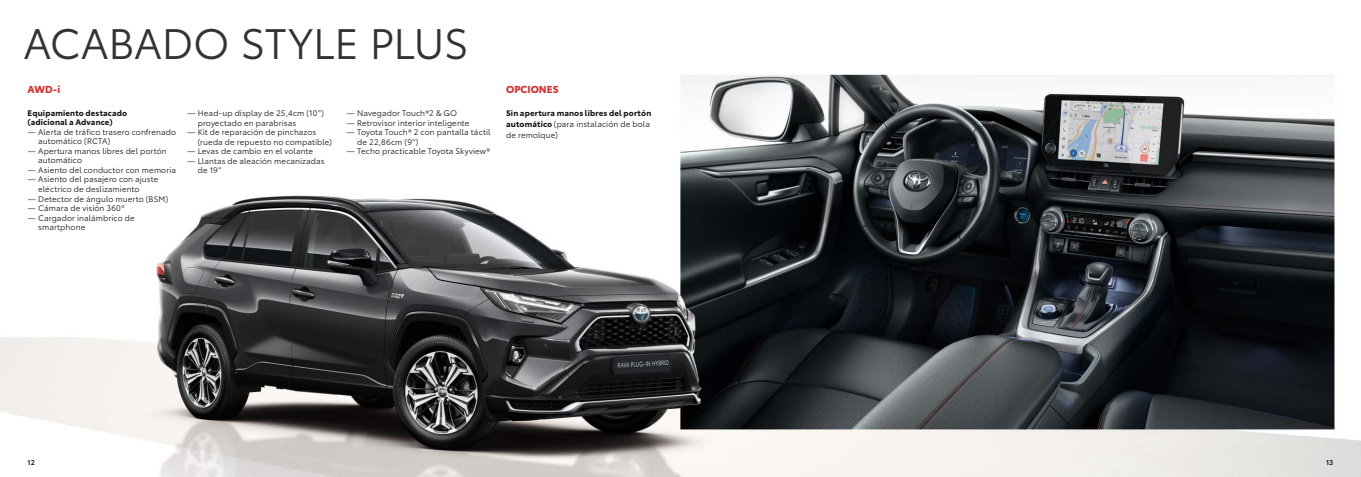
<style>
.page{position:relative;width:1361px;height:477px;background:#fff}
.page>*{position:absolute;margin:0;border:0;box-sizing:border-box;transform-origin:0 0}
.t1{font:42px "Toyota Type";letter-spacing:-.01em;color:#343239}
.t2{font:700 10px "Toyota Type";letter-spacing:.01em;color:#df2725}
.t3{font:8px/9.5px "Toyota Type";letter-spacing:.01em;color:#151616}
.t4{font:700 8px/10.9px "Toyota Type";letter-spacing:.02em;color:#151616}
.t5{font:600 7px "Toyota Type";color:#151616}
.s1{font-weight:400}
</style>
<div class="page">
<img style="left:0;top:74px;width:1361px;height:402px">
<h1 class="t1" style="left:23px;top:28px;width:447px">ACABADO STYLE PLUS</h1>
<p class="t2" style="left:28px;top:84px;width:34px">AWD-i</p>
<p class="t4" style="left:28px;top:108px;width:101px;line-height:9.5px">Equipamiento destacado (adicional a Advance)</p>
<p class="t3" style="left:38px;top:128px;width:139px;text-indent:-11px">— Alerta de tráfico trasero confrenado automático (RCTA)</p>
<p class="t3" style="left:38px;top:147px;width:130px;text-indent:-11px">— Apertura manos libres del portón automático</p>
<p class="t3" style="left:28px;top:166px;width:150px">— Asiento del conductor con memoria</p>
<p class="t3" style="left:38px;top:175px;width:122px;text-indent:-11px">— Asiento del pasajero con ajuste eléctrico de deslizamiento</p>
<p class="t3" style="left:28px;top:194px;width:142px">— Detector de ángulo muerto (BSM)</p>
<p class="t3" style="left:28px;top:204px;width:98px">— Cámara de visión 360º</p>
<p class="t3" style="left:38px;top:213px;width:98px;text-indent:-11px">— Cargador inalámbrico de smartphone</p>
<p class="t3" style="left:198px;top:109px;width:128px;text-indent:-11px">— Head-up display de 25,4cm (10") proyectado en parabrisas</p>
<p class="t3" style="left:198px;top:128px;width:136px;text-indent:-11px">— Kit de reparación de pinchazos (rueda de repuesto no compatible)</p>
<p class="t3" style="left:187px;top:147px;width:128px">— Levas de cambio en el volante</p>
<p class="t3" style="left:198px;top:157px;width:128px;text-indent:-11px">— Llantas de aleación mecanizadas de 19"</p>
<p class="t3" style="left:347px;top:109px;width:112px">— Navegador Touch®2 &amp; GO</p>
<p class="t3" style="left:347px;top:119px;width:124px">— Retrovisor interior inteligente</p>
<p class="t3" style="left:357px;top:128px;width:135px;text-indent:-11px">— Toyota Touch® 2 con pantalla táctil de 22,86cm (9")</p>
<p class="t3" style="left:347px;top:147px;width:145px">— Techo practicable Toyota Skyview®</p>
<p class="t2" style="left:506px;top:84px;width:54px">OPCIONES</p>
<p class="t4" style="left:506px;top:108px;width:147px">Sin apertura manos libres del portón automático <span class="s1">(para instalación de bola de remolque)</span></p>
<p class="t5" style="left:28px;top:459px;width:9px">12</p>
<p class="t5" style="left:1326px;top:459px;width:9px">13</p>
</div>
